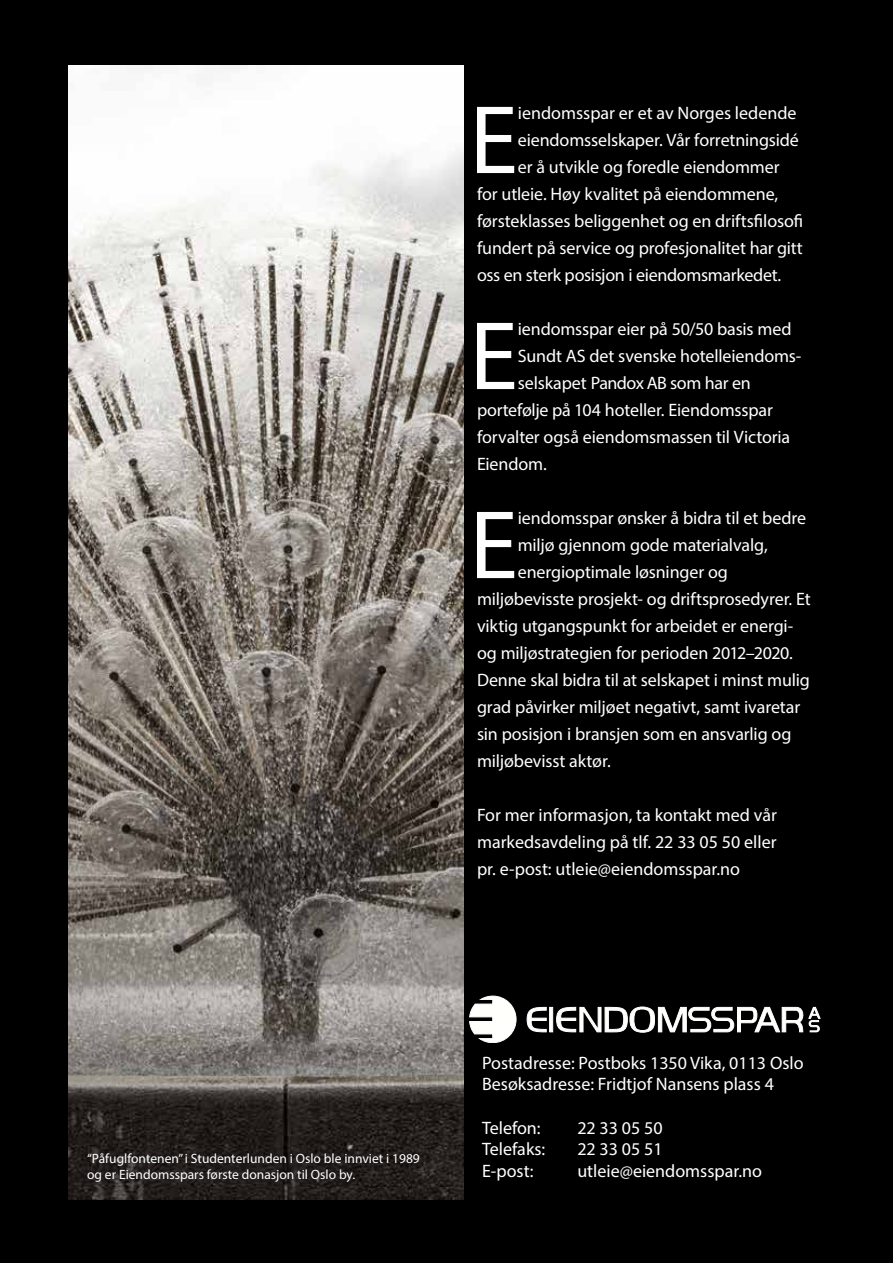
<style>
.page{position:relative;width:893px;height:1263px;background:#fff}
.page>*{position:absolute;margin:0;border:0;box-sizing:border-box;transform-origin:0 0}
.t1{font:98.1px "Myriad Pro";color:#fff}
.t2{font:18px/27px "Myriad Pro";letter-spacing:-.005em;color:#fff;text-align:justify}
.t3{font:13.5px/16.2px "Myriad Pro";color:#fff}
</style>
<div class="page">
<div style="left:0;top:0;width:893px;height:1262px;background:#000"></div>
<img style="left:68px;top:65px;width:396px;height:1134px">
<svg style="left:469px;top:996px;width:48px;height:47px"></svg>
<svg style="left:527px;top:1007px;width:20px;height:25px"></svg>
<div style="left:549px;top:1007px;width:4px;height:25px;background:#f8f8f8;border:1px solid #fff"></div>
<svg style="left:556px;top:1006px;width:264px;height:27px"></svg>
<h1 class="t1" style="left:470px;top:80px;width:50px">E</h1>
<p class="t2" style="left:518px;top:99px;width:280px">iendomsspar er et av Norges ledende</p>
<p class="t2" style="left:518px;top:126px;width:283px">eiendomsselskaper. Vår forretningsidé</p>
<p class="t2" style="left:518px;top:153px;width:263px">er å utvikle og foredle eiendommer</p>
<p class="t2" style="left:477px;top:180px;width:303px">for utleie. Høy kvalitet på eiendommene,</p>
<p class="t2" style="left:477px;top:207px;width:328px">førsteklasses beliggenhet og en driftsfilosofi</p>
<p class="t2" style="left:477px;top:234px;width:327px">fundert på service og profesjonalitet har gitt</p>
<p class="t2" style="left:477px;top:261px;width:306px">oss en sterk posisjon i eiendomsmarkedet.</p>
<h1 class="t1" style="left:470px;top:296px;width:50px">E</h1>
<p class="t2" style="left:518px;top:315px;width:275px">iendomsspar eier på 50/50 basis med</p>
<p class="t2" style="left:518px;top:342px;width:285px">Sundt AS det svenske hotelleiendoms-</p>
<p class="t2" style="left:518px;top:369px;width:235px">selskapet Pandox AB som har en</p>
<p class="t2" style="left:477px;top:396px;width:297px">portefølje på 104 hoteller. Eiendomsspar</p>
<p class="t2" style="left:477px;top:423px;width:315px">forvalter også eiendomsmassen til Victoria</p>
<p class="t2" style="left:477px;top:450px;width:71px">Eiendom.</p>
<h1 class="t1" style="left:470px;top:485px;width:50px">E</h1>
<p class="t2" style="left:518px;top:504px;width:290px">iendomsspar ønsker å bidra til et bedre</p>
<p class="t2" style="left:518px;top:531px;width:252px">miljø gjennom gode materialvalg,</p>
<p class="t2" style="left:518px;top:558px;width:212px">energioptimale løsninger og</p>
<p class="t2" style="left:477px;top:585px;width:335px">miljøbevisste prosjekt- og driftsprosedyrer. Et</p>
<p class="t2" style="left:477px;top:612px;width:318px">viktig utgangspunkt for arbeidet er energi-</p>
<p class="t2" style="left:477px;top:639px;width:317px">og miljøstrategien for perioden 2012–2020.</p>
<p class="t2" style="left:477px;top:666px;width:334px">Denne skal bidra til at selskapet i minst mulig</p>
<p class="t2" style="left:477px;top:693px;width:325px">grad påvirker miljøet negativt, samt ivaretar</p>
<p class="t2" style="left:477px;top:720px;width:316px">sin posisjon i bransjen som en ansvarlig og</p>
<p class="t2" style="left:477px;top:747px;width:135px">miljøbevisst aktør.</p>
<p class="t2" style="left:477px;top:801px;width:301px">For mer informasjon, ta kontakt med vår markedsavdeling på tlf. 22 33 05 50 eller pr. e-post: utleie@eiendomsspar.no</p>
<p class="t3" style="left:87px;top:1150px;width:334px">“Påfuglfontenen” i Studenterlunden i Oslo ble innviet i 1989 og er Eiendomsspars første donasjon til Oslo by.</p>
<p class="t2" style="left:482px;top:1052px;width:323px;line-height:21.6px">Postadresse: Postboks 1350 Vika, 0113 Oslo<br>Besøksadresse: Fridtjof Nansens plass 4</p>
<p class="t2" style="left:482px;top:1114px;width:60px">Telefon:</p>
<p class="t2" style="left:577px;top:1114px;width:87px">22 33 05 50</p>
<p class="t2" style="left:482px;top:1135px;width:65px">Telefaks:</p>
<p class="t2" style="left:577px;top:1135px;width:87px">22 33 05 51</p>
<p class="t2" style="left:482px;top:1157px;width:53px">E-post:</p>
<p class="t2" style="left:577px;top:1157px;width:186px">utleie@eiendomsspar.no</p>
</div>
